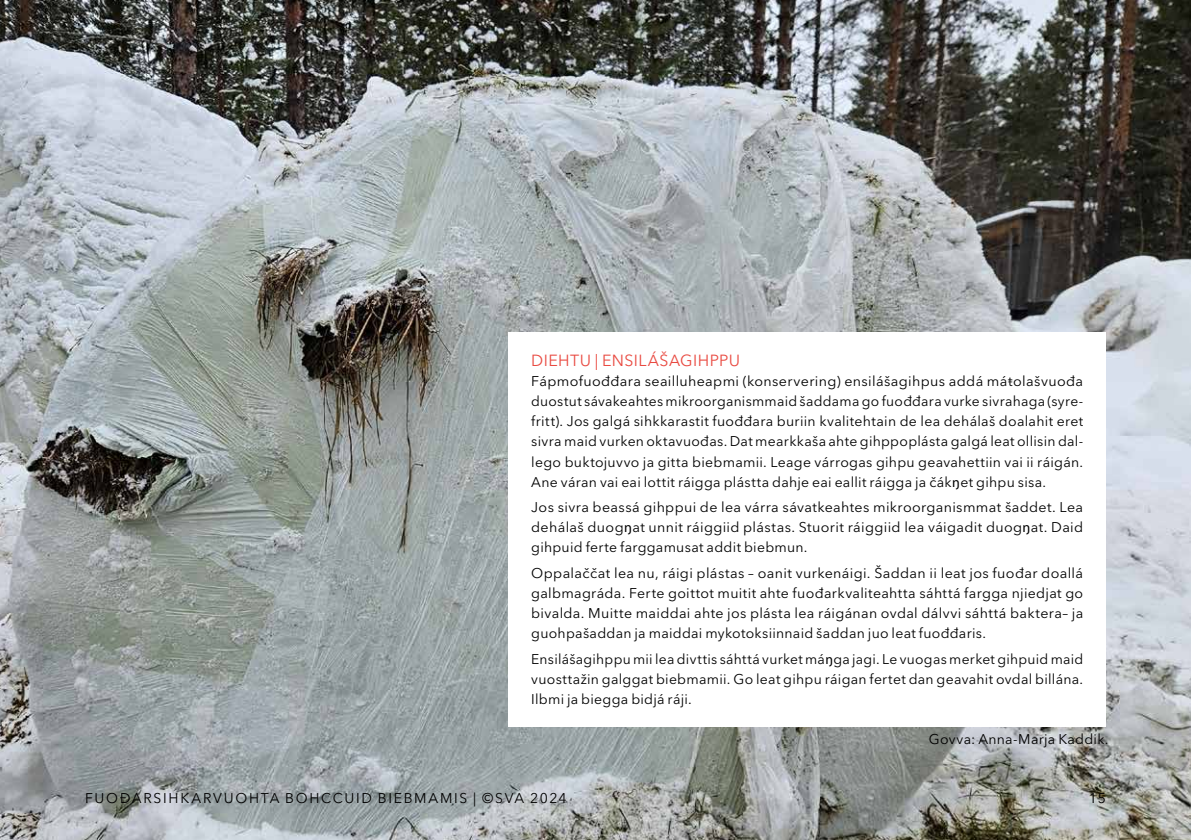
<style>
.page{position:relative;width:1191px;height:840px;background:#fff}
.page>*{position:absolute;margin:0;border:0;box-sizing:border-box;transform-origin:0 0}
.t1{font:16px "Avenir Next LT Pro";letter-spacing:.025em;color:#e94a41}
.t2{font:14px/20px "Avenir Next LT Pro";letter-spacing:.02em;color:#000;text-align:justify}
.t3{font:14px "Avenir Next LT Pro";letter-spacing:.125em;color:#000}
.s1{font-family:"Myriad Pro"}
</style>
<div class="page">
<img style="left:0;top:0;width:1191px;height:839px">
<div style="left:508px;top:331px;width:598px;height:395px;background:#fff"></div>
<p class="t1" style="left:531px;top:351px;width:210px">DIEHTU | ENSILÁŠAGIHPPU</p>
<p class="t2" style="left:531px;top:371px;width:553px">Fápmofuođđara seailluheapmi (konservering) ensilášagihpus addá máŧolašvuođa duostut sávakeahtes mikroorganismmaid šaddama go fuođđara vurke sivrahaga (syre&shy;fritt). Jos galgá sihkkarastit fuođđara buriin kvalitehtain de lea dehálaš doalahit eret sivra maid vurken oktavuođas. Dat mearkkaša ahte gihppoplásta galgá leat ollisin dal&shy;lego buktojuvvo ja gitta biebmamii. Leage várrogas gihpu geavahettiin vai ii ráigán.<br>Ane váran vai eai lottit ráigga plástta dahje eai eallit ráigga ja čák<span class="s1">ŋ</span>et gihpu sisa.</p>
<p class="t2" style="left:531px;top:497px;width:553px">Jos sivra beassá gihppui de lea várra sávatkeahtes mikroorganismmat šaddet. Lea dehálaš duog<span class="s1">ŋ</span>at unnit ráiggiid plástas. Stuorit ráiggiid lea váigadit duog<span class="s1">ŋ</span>at. Daid gihpuid ferte farggamusat addit biebmun.</p>
<p class="t2" style="left:531px;top:562px;width:553px">Oppalaččat lea nu, ráigi plástas – oanit vurkenáigi. Šaddan ii leat jos fuođar doallá galbmagráda. Ferte goittot muitit ahte fuođarkvaliteahtta sáhttá fargga njiedjat go bivalda. Muitte maiddai ahte jos plásta lea ráigánan ovdal dálvvi sáhttá baktera– ja guohpašaddan ja maiddai mykotoksiinnaid šaddan juo leat fuođđaris.</p>
<p class="t2" style="left:531px;top:648px;width:553px">Ensilášagihppu mii lea divttis sáhttá vurket má<span class="s1">ŋ</span>ga jagi. Le vuogas merket gihpuid maid vuosttažin galggat biebmamii. Go leat gihpu ráigan fertet dan geavahit ovdal billána.<br>Ilbmi ja biegga bidjá ráji.</p>
<p class="t2" style="left:929px;top:728px;width:181px">Govva: Anna-Marja Kaddik.</p>
<p class="t3" style="left:85px;top:789px;width:483px">FUOĐARSIHKARVUOHTA BOHCCUID BIEBMAMIS | ©SVA 2024</p>
<p class="t2" style="left:1088px;top:788px;width:19px">15</p>
</div>
